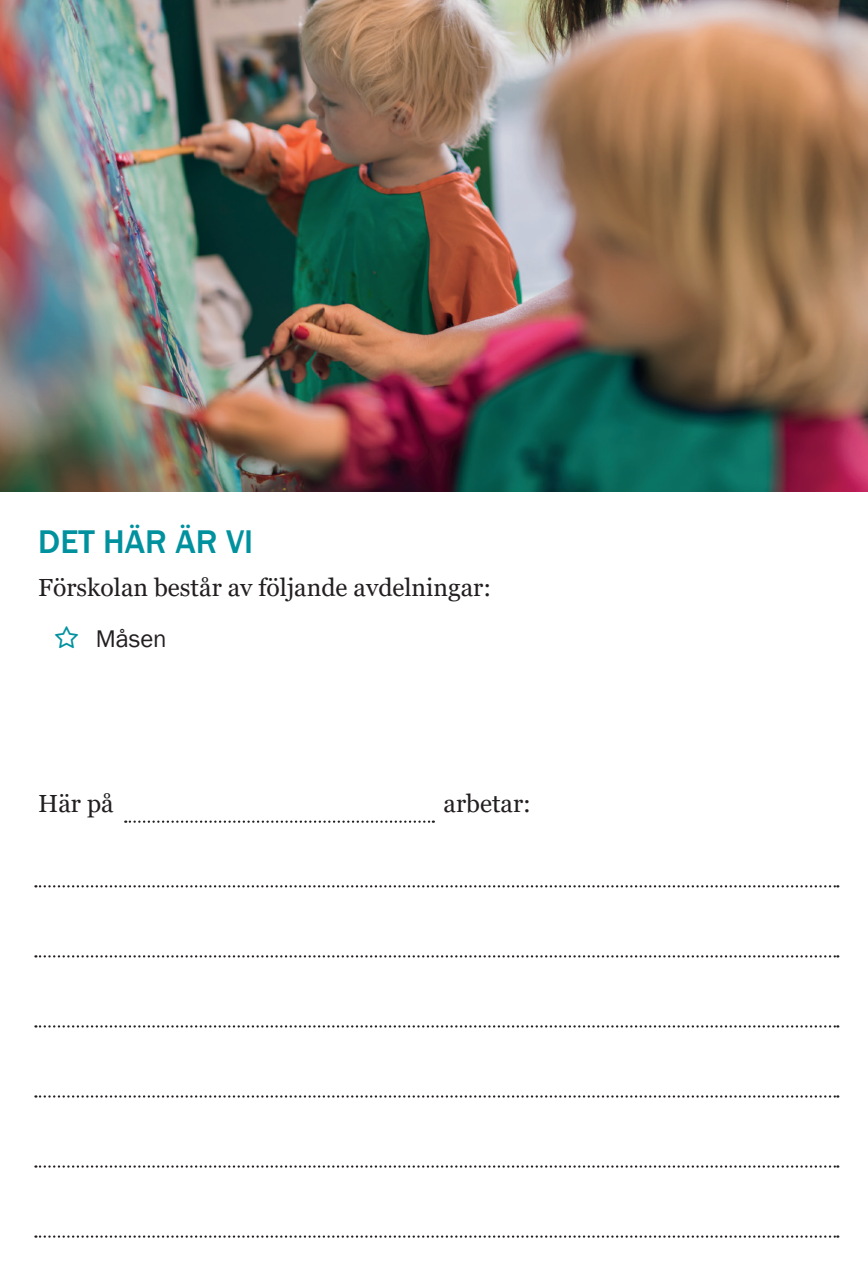
<style>
.page{position:relative;width:868px;height:1276px;background:#fff}
.page>*{position:absolute;margin:0;border:0;box-sizing:border-box;transform-origin:0 0}
.t1{font:500 33.75px "Franklin Gothic";color:#00919f}
.t2{font:24.75px "Georgia";color:#231f20}
.t3{font:24.75px "Franklin Gothic";color:#231f20}
</style>
<div class="page">
<img style="left:0;top:0;width:867px;height:491px">
<svg style="left:35px;top:885px;width:803px;height:2px"></svg>
<svg style="left:125px;top:820px;width:309px;height:3px"></svg>
<svg style="left:35px;top:955px;width:803px;height:2px"></svg>
<svg style="left:35px;top:1025px;width:803px;height:2px"></svg>
<svg style="left:35px;top:1095px;width:803px;height:2px"></svg>
<svg style="left:35px;top:1165px;width:803px;height:2px"></svg>
<svg style="left:35px;top:1235px;width:803px;height:2px"></svg>
<h1 class="t1" style="left:38px;top:521px;width:216px">DET HÄR ÄR VI</h1>
<p class="t2" style="left:38px;top:572px;width:454px">Förskolan består av följande avdelningar:</p>
<p class="t3" style="left:96px;top:624px;width:72px">Måsen</p>
<p class="t2" style="left:38px;top:788px;width:77px">Här på</p>
<p class="t2" style="left:443px;top:788px;width:89px">arbetar:</p>
</div>
